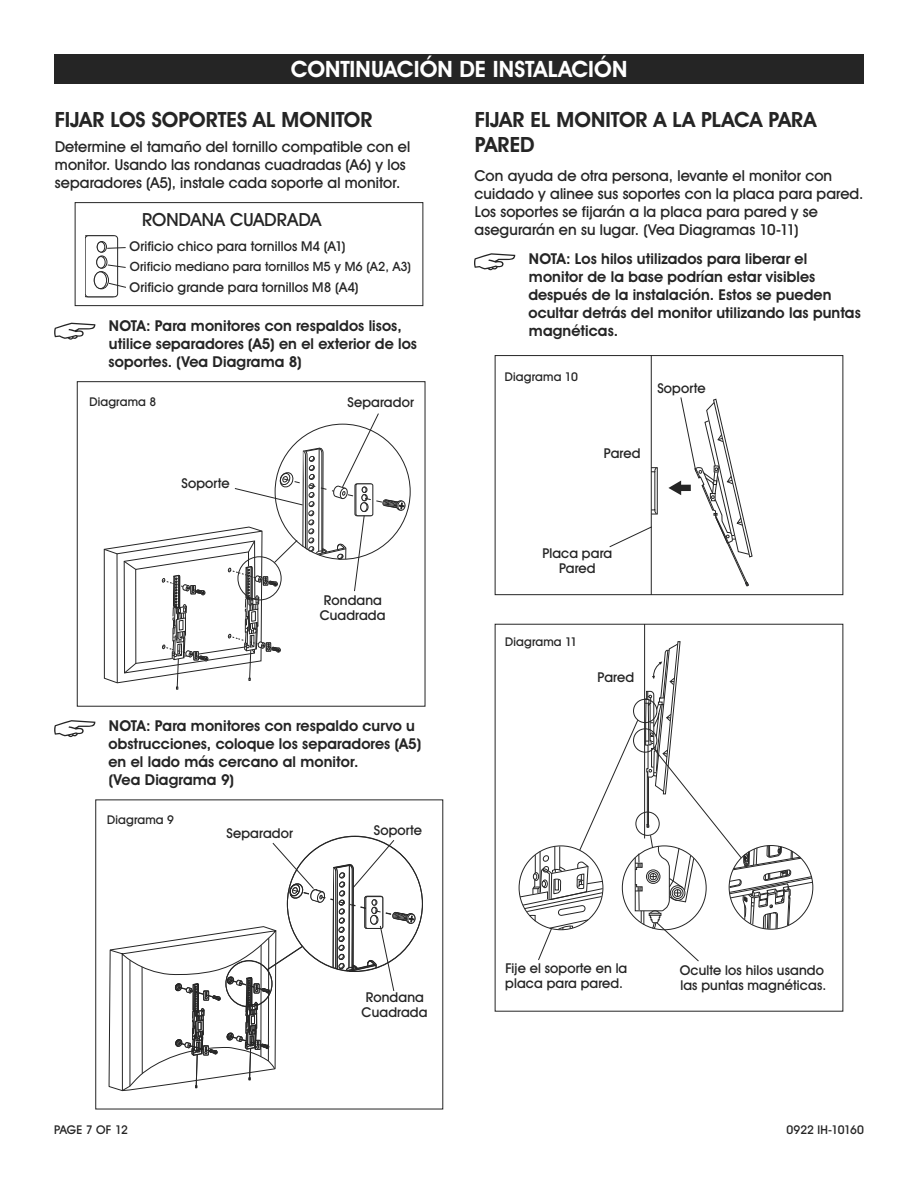
<style>
.page{position:relative;width:918px;height:1188px;background:#fff}
.page>*{position:absolute;margin:0;border:0;box-sizing:border-box;transform-origin:0 0}
.t1{font:700 22.5px "Uline Two Knine";letter-spacing:.005em;color:#fff}
.t2{font:700 21px/25.2px "Uline Two Knine";color:#252525}
.t3{font:18px "Uline Two Knine";letter-spacing:.005em;color:#252525}
.t4{font:700 15px/18px "Uline Two Knine";letter-spacing:.005em;color:#252525}
.t5{font:15px/18px "Uline Two Knine";letter-spacing:.005em;color:#252525}
.t6{font:13.5px/15px "Uline Two Knine";letter-spacing:.01em;color:#252525;text-align:center}
.t7{font:12.75px "Uline Two Knine";letter-spacing:.01em;color:#252525}
.t8{font:12px "Uline Two Knine";letter-spacing:.015em;color:#252525}
.t9{font:12px "Uline Two Knine";letter-spacing:-.005em;color:#252525}
</style>
<div class="page">
<div style="left:397px;top:501px;width:9px;height:10px;border:1px solid #252525;border-radius:50%"></div>
<div style="left:77px;top:381px;width:348px;height:326px;border:1px solid #252525"></div>
<svg style="left:104px;top:413px;width:301px;height:276px"></svg>
<hr style="left:651px;top:356px;width:1px;height:239px;background:#252525">
<div style="left:651px;top:467px;width:7px;height:47px;border:1px solid #252525"></div>
<div style="left:651px;top:471px;width:4px;height:39px;border:1px solid #252525"></div>
<svg style="left:654px;top:509px;width:3px;height:6px"></svg>
<svg style="left:654px;top:467px;width:3px;height:6px"></svg>
<div style="left:495px;top:355px;width:348px;height:240px;border:1px solid #252525"></div>
<svg style="left:474px;top:253px;width:41px;height:17px"></svg>
<div style="left:54px;top:54px;width:810px;height:30px;background:#252525"></div>
<svg style="left:609px;top:526px;width:43px;height:22px"></svg>
<svg style="left:668px;top:397px;width:85px;height:189px"></svg>
<div style="left:75px;top:202px;width:348px;height:104px;border:1px solid #252525"></div>
<svg style="left:85px;top:235px;width:41px;height:62px"></svg>
<svg style="left:54px;top:720px;width:41px;height:17px"></svg>
<svg style="left:54px;top:323px;width:41px;height:17px"></svg>
<hr style="left:644px;top:624px;width:1px;height:214px;background:#252525">
<svg style="left:519px;top:641px;width:294px;height:321px"></svg>
<svg style="left:109px;top:839px;width:306px;height:253px"></svg>
<h1 class="t1" style="left:291px;top:56px;width:338px">CONTINUACIÓN DE INSTALACIÓN</h1>
<h2 class="t2" style="left:55px;top:107px;width:319px">FIJAR LOS SOPORTES AL MONITOR</h2>
<p class="t5" style="left:55px;top:137px;width:357px">Determine el tamaño del tornillo compatible con el monitor. Usando las rondanas cuadradas (A6) y los separadores (A5), instale cada soporte al monitor.</p>
<p class="t3" style="left:142px;top:208px;width:181px">RONDANA CUADRADA</p>
<p class="t6" style="left:130px;top:238px;width:217px">Orificio chico para tornillos M4 (A1)</p>
<p class="t7" style="left:130px;top:258px;width:283px">Orificio mediano para tornillos M5 y M6 (A2, A3)</p>
<p class="t6" style="left:130px;top:279px;width:231px">Orificio grande para tornillos M8 (A4)</p>
<p class="t4" style="left:109px;top:317px;width:310px">NOTA: Para monitores con respaldos lisos, utilice separadores (A5) en el exterior de los soportes. (Vea Diagrama 8)</p>
<p class="t8" style="left:89px;top:395px;width:68px">Diagrama 8</p>
<p class="t6" style="left:347px;top:394px;width:68px">Separador</p>
<p class="t6" style="left:181px;top:476px;width:50px">Soporte</p>
<p class="t6" style="left:320px;top:593px;width:67px">Rondana<br>Cuadrada</p>
<p class="t4" style="left:108px;top:717px;width:314px">NOTA: Para monitores con respaldo curvo u obstrucciones, coloque los separadores (A5) en el lado más cercano al monitor.<br>(Vea Diagrama 9)</p>
<p class="t8" style="left:107px;top:812px;width:68px">Diagrama 9</p>
<p class="t6" style="left:227px;top:825px;width:68px">Separador</p>
<p class="t6" style="left:374px;top:823px;width:50px">Soporte</p>
<h2 class="t2" style="left:475px;top:107px;width:343px">FIJAR EL MONITOR A LA PLACA PARA<br>PARED</h2>
<p class="t5" style="left:474px;top:167px;width:391px">Con ayuda de otra persona, levante el monitor con cuidado y alinee sus soportes con la placa para pared.<br>Los soportes se fijarán a la placa para pared y se asegurarán en su lugar. (Vea Diagramas 10-11)</p>
<p class="t4" style="left:528px;top:250px;width:334px">NOTA: Los hilos utilizados para liberar el monitor de la base podrían estar visibles después de la instalación. Estos se pueden ocultar detrás del monitor utilizando las puntas magnéticas.</p>
<p class="t8" style="left:505px;top:369px;width:75px">Diagrama 10</p>
<p class="t6" style="left:657px;top:380px;width:50px">Soporte</p>
<p class="t6" style="left:604px;top:445px;width:38px">Pared</p>
<p class="t6" style="left:542px;top:546px;width:71px">Placa para<br>Pared</p>
<p class="t8" style="left:505px;top:635px;width:74px">Diagrama 11</p>
<p class="t6" style="left:597px;top:669px;width:38px">Pared</p>
<p class="t6" style="left:362px;top:990px;width:67px">Rondana<br>Cuadrada</p>
<p class="t6" style="left:505px;top:961px;width:124px;text-align:left">Fije el soporte en la placa para pared.</p>
<p class="t6" style="left:680px;top:963px;width:148px;text-align:left">Oculte los hilos usando las puntas magnéticas.</p>
<p class="t8" style="left:54px;top:1122px;width:75px">PAGE 7 OF 12</p>
<p class="t9" style="left:787px;top:1122px;width:79px">0922 IH-10160</p>
</div>
